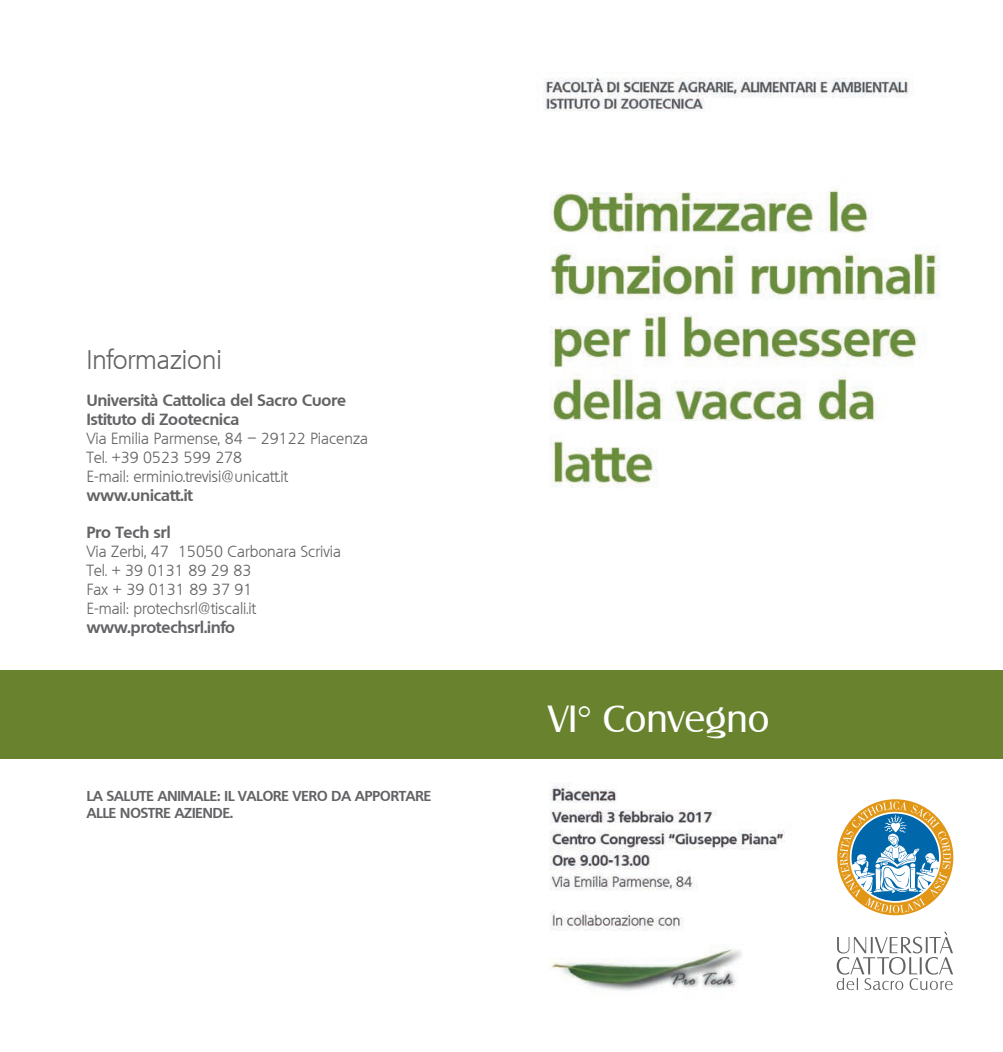
<style>
.page{position:relative;width:1003px;height:1052px;background:#fff}
.page>*{position:absolute;margin:0;border:0;box-sizing:border-box;transform-origin:0 0}
.t1{font:36.75px "Salzburg";color:#fff}
.t2{font:300 26.25px "Quebec";color:#636366}
.t3{font:300 15.75px/18.9px "Quebec";color:#636366}
.t4{font:700 15.75px/18.9px "Quebec";color:#636366}
.t5{font:700 14px/16.8px "Quebec";color:#636366}
.s1{font-family:"Helvetica";font-weight:300}
</style>
<div class="page">
<img style="left:549px;top:783px;width:236px;height:208px">
<svg style="left:837px;top:799px;width:115px;height:116px"></svg>
<svg style="left:836px;top:931px;width:116px;height:59px"></svg>
<img style="left:543px;top:78px;width:397px;height:410px">
<div style="left:0;top:670px;width:1002px;height:88px;background:#68822e"></div>
<h2 class="t2" style="left:87px;top:343px;width:137px">Informazioni</h2>
<p class="t4" style="left:87px;top:390px;width:261px">Università Cattolica del Sacro Cuore<br>Istituto di Zootecnica</p>
<p class="t3" style="left:87px;top:429px;width:282px">Via Emilia Parmense, 84 – 29122 Piacenza<br>Tel. +39 0523 599 278<br>E-mail: erminio.trevisi@unicatt.it</p>
<p class="t4" style="left:87px;top:485px;width:107px">www.unicatt.it</p>
<p class="t4" style="left:87px;top:523px;width:85px">Pro Tech srl</p>
<p class="t3" style="left:87px;top:542px;width:255px">Via Zerbi, 47 15050 Carbonara Scrivia<br>Tel. + 39 0131 89 29 83<br>Fax + 39 0131 89 37 91<br>E-mail: protechsrl@tiscali.it</p>
<p class="t4" style="left:87px;top:617px;width:150px">www.protechsrl.info</p>
<p class="t5" style="left:87px;top:787px;width:345px">LA SALUTE ANIMALE: IL VALORE VERO DA APPORTARE<br>ALLE NOSTRE AZIENDE.</p>
<h1 class="t1" style="left:548px;top:697px;width:222px">VI<span class="s1">°</span> Convegno</h1>
</div>
